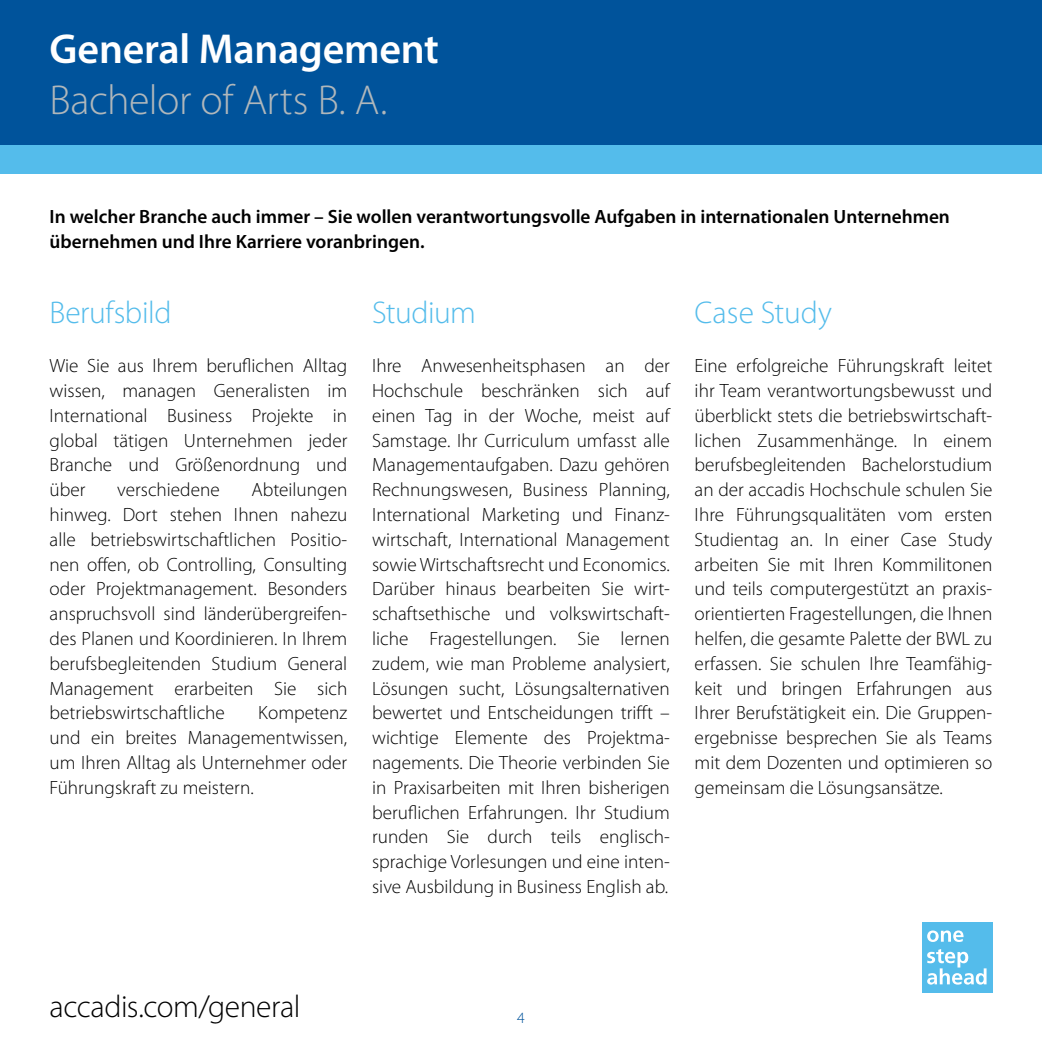
<style>
.page{position:relative;width:1042px;height:1042px;background:#fff}
.page>*{position:absolute;margin:0;border:0;box-sizing:border-box;transform-origin:0 0}
.t1{font:300 42px "Myriad Pro";letter-spacing:-.01em;color:#b0b7bb}
.t2{font:600 42px "Myriad Pro";letter-spacing:-.005em;color:#fff}
.t3{font:300 31.5px "Myriad Pro";letter-spacing:-.01em;color:#54bceb}
.t4{font:300 31.5px "Myriad Pro";letter-spacing:-.015em;color:#000}
.t5{font:300 19.25px/24.8px "Myriad Pro";color:#000;text-align:justify}
.t6{font:600 19.25px/24.8px "Myriad Pro";color:#000}
.t7{font:300 15.75px "Myriad Pro";color:#00539b}
</style>
<div class="page">
<div style="left:0;top:0;width:1042px;height:158px;background:#00539b"></div>
<div style="left:0;top:146px;width:1042px;height:28px;background:#54bceb"></div>
<div style="left:921px;top:922px;width:71px;height:70px;background:#54bceb"></div>
<svg style="left:927px;top:930px;width:36px;height:12px"></svg>
<svg style="left:927px;top:949px;width:59px;height:35px"></svg>
<h1 class="t2" style="left:50px;top:23px;width:391px">General Management</h1>
<h1 class="t1" style="left:50px;top:74px;width:339px">Bachelor of Arts B. A.</h1>
<p class="t6" style="left:50px;top:204px;width:902px">In welcher Branche auch immer – Sie wollen verantwortungsvolle Aufgaben in internationalen Unternehmen übernehmen und Ihre Karriere voranbringen.</p>
<h2 class="t3" style="left:50px;top:293px;width:123px">Berufsbild</h2>
<p class="t5" style="left:50px;top:353px;width:299px">Wie Sie aus Ihrem beruflichen Alltag wissen, managen Generalisten im International Business Projekte in global tätigen Unternehmen jeder Branche und Größenordnung und über</p>
<p class="t5" style="left:50px;top:477px;width:299px;text-indent:202px">Abteilungen hinweg. Dort stehen Ihnen nahezu alle betriebswirtschaftlichen Positio&shy;nen offen, ob Controlling, Consulting oder Projektmanagement. Besonders anspruchsvoll sind länderübergreifen&shy;des Planen und Koordinieren. In Ihrem berufsbegleitenden Studium General Management erarbeiten Sie sich betriebswirtschaftliche</p>
<p class="t5" style="left:117px;top:477px;width:104px">verschiedene</p>
<p class="t5" style="left:50px;top:700px;width:299px;text-indent:209px">Kompetenz und ein breites Managementwissen, um Ihren Alltag als Unternehmer oder Führungskraft zu meistern.</p>
<h2 class="t3" style="left:372px;top:293px;width:105px">Studium</h2>
<p class="t5" style="left:372px;top:353px;width:299px">Ihre Anwesenheitsphasen an der Hochschule beschränken sich auf einen Tag in der Woche, meist auf Samstage. Ihr Curriculum umfasst alle Managementaufgaben. Dazu gehören Rechnungswesen, Business Planning, International Marketing und Finanz&shy;wirtschaft, International Management sowie Wirtschaftsrecht und Economics.<br>Darüber hinaus bearbeiten Sie wirt&shy;schaftsethische und volkswirtschaft&shy;liche Fragestellungen. Sie lernen zudem, wie man Probleme analysiert, Lösungen sucht, Lösungsalternativen bewertet und Entscheidungen trifft – wichtige Elemente des Projektma&shy;nagements. Die Theorie verbinden Sie in Praxisarbeiten mit Ihren bisherigen beruflichen Erfahrungen. Ihr Studium runden Sie durch teils englisch&shy;sprachige Vorlesungen und eine inten&shy;sive Ausbildung in Business English ab.</p>
<h2 class="t3" style="left:694px;top:293px;width:139px">Case Study</h2>
<p class="t5" style="left:694px;top:353px;width:299px">Eine erfolgreiche Führungskraft leitet ihr Team verantwortungsbewusst und überblickt stets die betriebswirtschaft&shy;lichen Zusammenhänge. In einem berufsbegleitenden Bachelorstudium an der accadis Hochschule schulen Sie Ihre Führungsqualitäten vom ersten Studientag an. In einer Case Study arbeiten Sie mit Ihren Kommilitonen und teils computergestützt an praxis&shy;orientierten Fragestellungen, die Ihnen helfen, die gesamte Palette der BWL zu erfassen. Sie schulen Ihre Teamfähig&shy;keit und bringen Erfahrungen aus Ihrer Berufstätigkeit ein. Die Gruppen&shy;ergebnisse besprechen Sie als Teams mit dem Dozenten und optimieren so gemeinsam die Lösungsansätze.</p>
<h2 class="t4" style="left:50px;top:987px;width:252px">accadis.com/general</h2>
<p class="t7" style="left:517px;top:1008px;width:9px">4</p>
</div>
